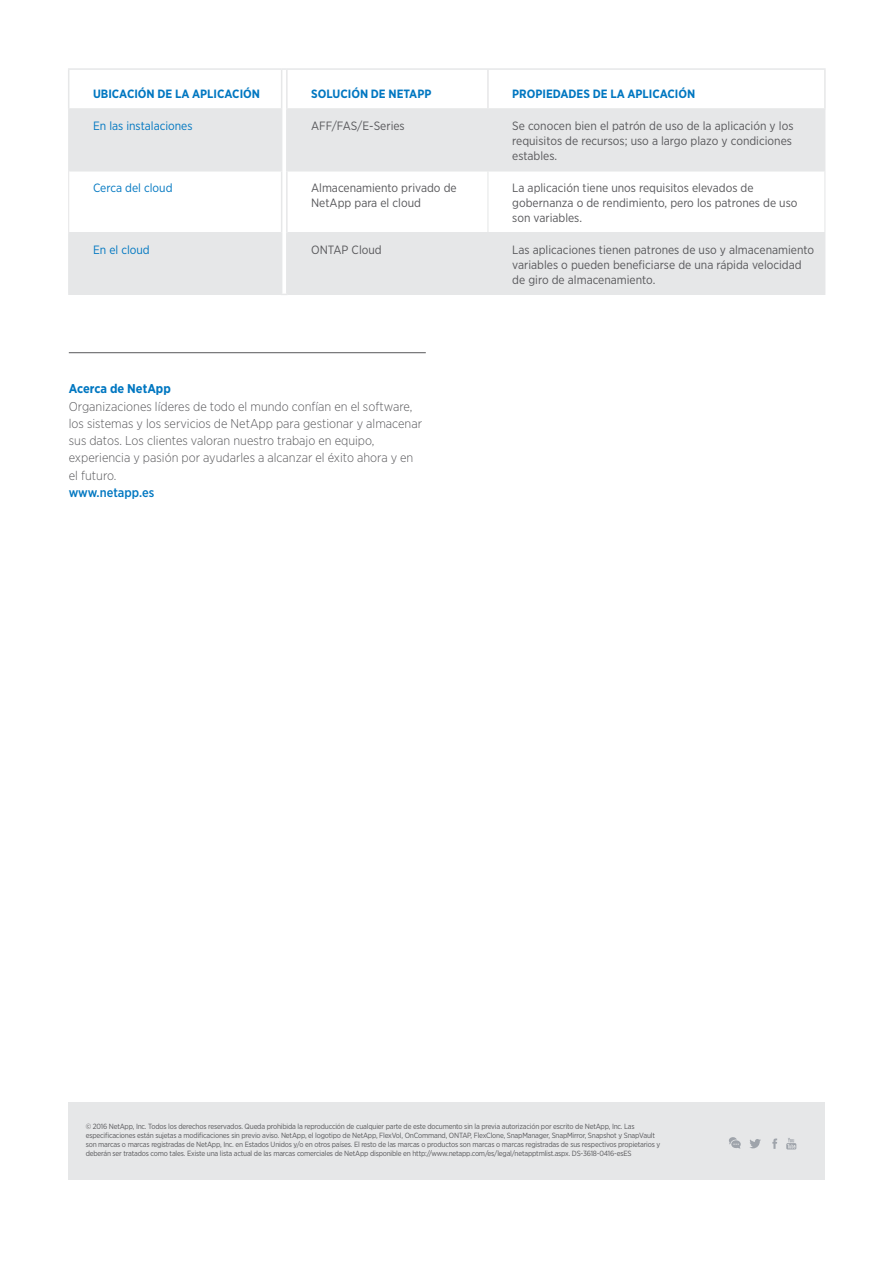
<style>
.page{position:relative;width:893px;height:1263px;background:#fff}
.page>*{position:absolute;margin:0;border:0;box-sizing:border-box;transform-origin:0 0}
.t1{font:300 12.75px/17.2px "Gotham Narrow";color:#58585b}
.t2{font:700 12.75px "Gotham Narrow";color:#0077c1}
.t3{font:500 12.75px "Gotham Narrow";color:#0077c1}
.t4{font:12px/15px "Gotham Narrow";color:#58585b}
.t5{font:700 12px "Gotham Narrow";color:#0077c1}
.t6{font:12px "Gotham Narrow";color:#0077c1}
.t7{font:7.5px/9px "Gotham Narrow";letter-spacing:-.025em;color:#58585b}
</style>
<div class="page">
<div style="left:68px;top:1102px;width:757px;height:78px;background:#e6e7e8"></div>
<svg style="left:786px;top:1138px;width:10px;height:11px"></svg>
<svg style="left:772px;top:1138px;width:5px;height:11px"></svg>
<svg style="left:750px;top:1139px;width:11px;height:9px"></svg>
<svg style="left:729px;top:1137px;width:12px;height:12px"></svg>
<hr style="left:69px;top:352px;width:357px;height:1px;background:#58585b">
<svg style="left:69px;top:110px;width:755px;height:184px;fill:#e6e7e8"></svg>
<hr style="left:68px;top:110px;width:1px;height:61px;background:#e6e7e8">
<hr style="left:487px;top:110px;width:1px;height:60px;background:#e6e7e8">
<hr style="left:824px;top:110px;width:1px;height:61px;background:#e6e7e8">
<hr style="left:68px;top:171px;width:1px;height:61px;background:#e6e7e8">
<hr style="left:487px;top:172px;width:1px;height:60px;background:#e6e7e8">
<hr style="left:824px;top:171px;width:1px;height:61px;background:#e6e7e8">
<hr style="left:68px;top:232px;width:213px;height:1px;background:#e6e7e8">
<hr style="left:68px;top:233px;width:1px;height:61px;background:#e6e7e8">
<hr style="left:288px;top:232px;width:200px;height:1px;background:#e6e7e8">
<hr style="left:488px;top:232px;width:337px;height:1px;background:#e6e7e8">
<hr style="left:487px;top:233px;width:1px;height:61px;background:#e6e7e8">
<hr style="left:824px;top:233px;width:1px;height:61px;background:#e6e7e8">
<hr style="left:68px;top:294px;width:213px;height:1px;background:#e6e7e8">
<hr style="left:288px;top:294px;width:200px;height:1px;background:#e6e7e8">
<hr style="left:488px;top:294px;width:337px;height:1px;background:#e6e7e8">
<hr style="left:69px;top:170px;width:213px;height:2px;background:#e6e7e8">
<hr style="left:286px;top:170px;width:202px;height:2px;background:#e6e7e8">
<hr style="left:488px;top:170px;width:336px;height:2px;background:#e6e7e8">
<hr style="left:68px;top:68px;width:214px;height:2px;background:#e6e7e8">
<hr style="left:68px;top:70px;width:1px;height:38px;background:#e6e7e8">
<hr style="left:68px;top:108px;width:214px;height:2px;background:#e6e7e8">
<hr style="left:281px;top:70px;width:1px;height:38px;background:#e6e7e8">
<hr style="left:281px;top:110px;width:1px;height:60px;background:#e6e7e8">
<hr style="left:286px;top:110px;width:2px;height:60px;background:#e6e7e8">
<hr style="left:281px;top:172px;width:1px;height:61px;background:#e6e7e8">
<hr style="left:286px;top:172px;width:2px;height:61px;background:#e6e7e8">
<hr style="left:281px;top:233px;width:1px;height:61px;background:#e6e7e8">
<hr style="left:286px;top:233px;width:2px;height:61px;background:#e6e7e8">
<hr style="left:287px;top:68px;width:201px;height:2px;background:#e6e7e8">
<hr style="left:286px;top:70px;width:2px;height:38px;background:#e6e7e8">
<hr style="left:488px;top:68px;width:338px;height:2px;background:#e6e7e8">
<hr style="left:487px;top:70px;width:2px;height:38px;background:#e6e7e8">
<hr style="left:824px;top:70px;width:2px;height:38px;background:#e6e7e8">
<hr style="left:286px;top:108px;width:202px;height:2px;background:#e6e7e8">
<hr style="left:488px;top:108px;width:338px;height:2px;background:#e6e7e8">
<h2 class="t5" style="left:93px;top:86px;width:28px">UBICAC</h2>
<h2 class="t5" style="left:134px;top:86px;width:91px">IÓN DE LA APLICAC</h2>
<h2 class="t5" style="left:240px;top:86px;width:20px">IÓN</h2>
<h2 class="t5" style="left:311px;top:86px;width:114px">SOLUCIÓN DE NETAPP</h2>
<h2 class="t5" style="left:512px;top:86px;width:149px">PROPIEDADES DE LA APLICAC</h2>
<h2 class="t5" style="left:675px;top:86px;width:20px">IÓN</h2>
<h2 class="t6" style="left:93px;top:118px;width:101px">En las instalaciones</h2>
<h2 class="t4" style="left:311px;top:118px;width:95px">AFF/FAS/E-Series</h2>
<h2 class="t4" style="left:512px;top:118px;width:283px">Se conocen bien el patrón de uso de la aplicación y los requisitos de recursos; uso a largo plazo y condiciones estables.</h2>
<h2 class="t6" style="left:93px;top:180px;width:81px">Cerca del cloud</h2>
<h2 class="t4" style="left:311px;top:180px;width:147px">Almacenamiento privado de<br>NetApp para el cloud</h2>
<h2 class="t4" style="left:512px;top:180px;width:287px">La aplicación tiene unos requisitos elevados de gobernanza o de rendimiento, pero los patrones de uso son variables.</h2>
<h2 class="t6" style="left:93px;top:242px;width:58px">En el cloud</h2>
<h2 class="t4" style="left:311px;top:242px;width:72px">ONTAP Cloud</h2>
<h2 class="t4" style="left:512px;top:242px;width:303px">Las aplicaciones tienen patrones de uso y almacenamiento variables o pueden beneficiarse de una rápida velocidad de giro de almacenamiento.</h2>
<h1 class="t2" style="left:69px;top:381px;width:104px">ACERCA DE NETAPP</h1>
<p class="t1" style="left:69px;top:397px;width:355px">Organizaciones líderes de todo el mundo confían en el software, los sistemas y los servicios de NetApp para gestionar y almacenar sus datos. Los clientes valoran nuestro trabajo en equipo, experiencia y pasión por ayudarles a alcanzar el éxito ahora y en el futuro.</p>
<h1 class="t3" style="left:69px;top:484px;width:87px">www.netapp.es</h1>
<p class="t7" style="left:86px;top:1121px;width:576px">© 2016 NetApp, Inc. Todos los derechos reservados. Queda prohibida la reproducción de cualquier parte de este documento sin la previa autorización por escrito de NetApp, Inc. Las especificaciones están sujetas a modificaciones sin previo aviso. NetApp, el logotipo de NetApp, FlexVol, OnCommand, ONTAP, FlexClone, SnapManager, SnapMirror, Snapshot y SnapVault son marcas o marcas registradas de NetApp, Inc. en Estados Unidos y/o en otros países. El resto de las marcas o productos son marcas o marcas registradas de sus respectivos propietarios y deberán ser tratados como tales. Existe una lista actual de las marcas comerciales de NetApp disponible en http://www.netapp.com/es/legal/netapptmlist.aspx. DS-3618-0416-esES</p>
</div>
